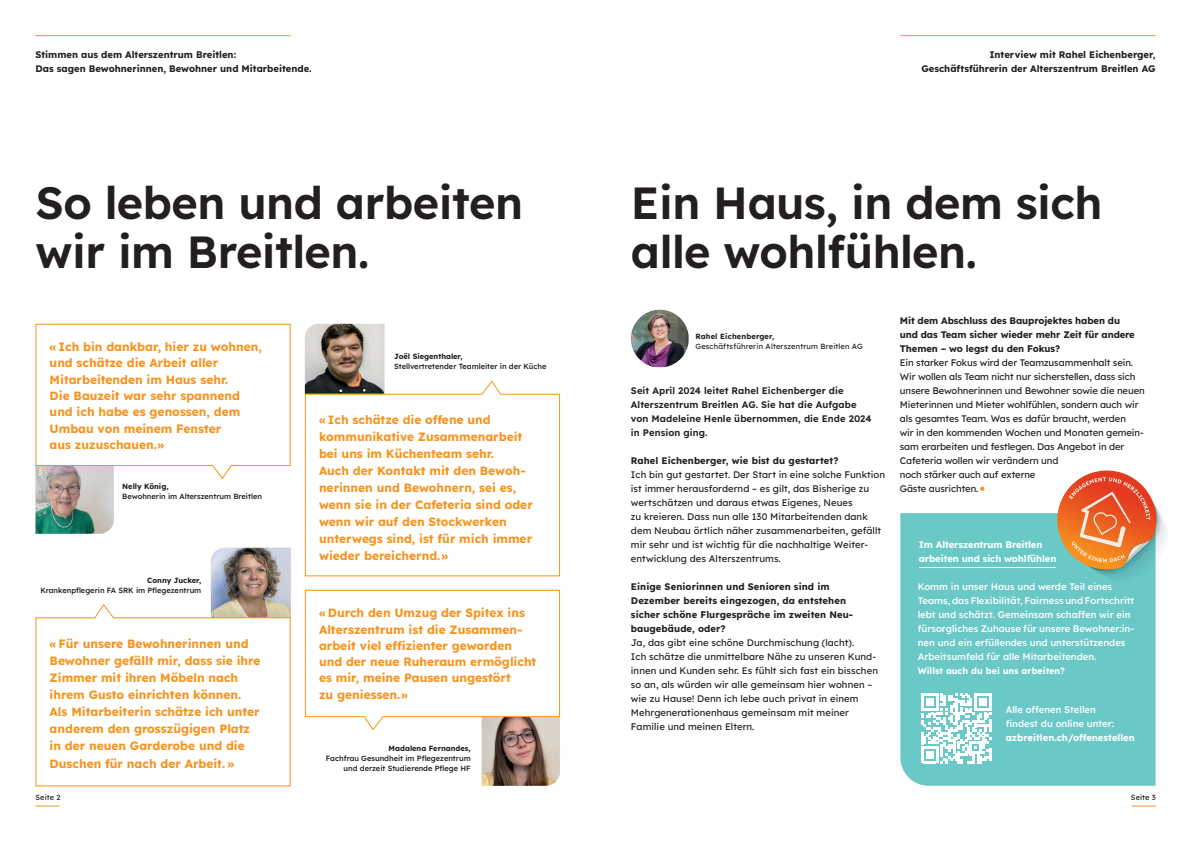
<style>
.page{position:relative;width:1191px;height:842px;background:#fff}
.page>*{position:absolute;margin:0;border:0;box-sizing:border-box;transform-origin:0 0}
.t1{font:600 45px/49px "Lexend";letter-spacing:-.01em;color:#231f20}
.t2{font:700 12px/17px "Lexend";color:#f7931d}
.t3{font:9.5px/14px "Lexend";letter-spacing:.005em;color:#231f20}
.t4{font:700 9.5px/14px "Lexend";color:#231f20}
.t5{font:500 9.5px/14px "Lexend";color:#fff}
.t6{font:600 9.5px/14px "Lexend";letter-spacing:.005em;color:#231f20}
.t7{font:700 9.5px/14px "Lexend";letter-spacing:-.01em;color:#fff}
.t8{font:700 9px "Lexend";color:#fff}
.t9{font:500 7.5px/10px "Lexend";color:#231f20;text-align:right}
.t10{font:700 7.5px "Lexend";color:#231f20}
.t11{font:7.5px "Lexend";letter-spacing:.02em;color:#231f20}
.t12{font:700 7.5px "Lexend";letter-spacing:.02em;color:#231f20}
.s1{font-size:15px;color:#f7931d}
</style>
<div class="page">
<svg style="left:35px;top:805px;width:24px;height:1px"></svg>
<svg style="left:1131px;top:805px;width:24px;height:1px"></svg>
<img style="left:481px;top:731px;width:79px;height:55px">
<img style="left:305px;top:324px;width:79px;height:56px">
<img style="left:211px;top:548px;width:80px;height:55px">
<img style="left:35px;top:480px;width:79px;height:54px">
<svg style="left:35px;top:323px;width:256px;height:157px"></svg>
<svg style="left:304px;top:589px;width:256px;height:142px"></svg>
<svg style="left:304px;top:380px;width:256px;height:197px"></svg>
<svg style="left:35px;top:603px;width:256px;height:184px"></svg>
<hr style="left:35px;top:35px;width:256px;height:1px;background:#f7931d">
<div style="left:900px;top:513px;width:255px;height:273px;background:#6ac8c7"></div>
<hr style="left:900px;top:35px;width:255px;height:1px;background:#f7931d">
<img style="left:631px;top:310px;width:57px;height:57px">
<hr style="left:919px;top:567px;width:137px;height:1px;background:#fff">
<svg style="left:921px;top:693px;width:70px;height:70px"></svg>
<svg style="left:1042px;top:470px;width:124px;height:129px"></svg>
<p class="t4" style="left:35px;top:47px;width:278px">Stimmen aus dem Alterszentrum Breitlen:<br>Das sagen Bewohnerinnen, Bewohner und Mitarbeitende.</p>
<h1 class="t1" style="left:35px;top:175px;width:489px">So leben und arbeiten wir im Breitlen.</h1>
<p class="t2" style="left:50px;top:338px;width:214px;line-height:16.3px">« Ich bin dankbar, hier zu wohnen, und schätze die Arbeit aller<br>Mitarbeitenden im Haus sehr.<br>Die Bauzeit war sehr spannend und ich habe es genossen, dem<br>Umbau von meinem Fenster<br>aus zuzuschauen.»</p>
<p class="t10" style="left:122px;top:480px;width:48px">Nelly König,</p>
<p class="t9" style="left:122px;top:491px;width:141px">Bewohnerin im Alterszentrum Breitlen</p>
<p class="t10" style="left:147px;top:575px;width:56px">Conny Jucker,</p>
<p class="t9" style="left:40px;top:585px;width:162px">Krankenpflegerin FA SRK im Pflegezentrum</p>
<p class="t2" style="left:50px;top:635px;width:212px">« Für unsere Bewohnerinnen und<br>Bewohner gefällt mir, dass sie ihre<br>Zimmer mit ihren Möbeln nach ihrem Gusto einrichten können.<br>Als Mitarbeiterin schätze ich unter anderem den grosszügigen Platz in der neuen Garderobe und die<br>Duschen für nach der Arbeit. »</p>
<p class="t11" style="left:35px;top:792px;width:27px">Seite 2</p>
<p class="t10" style="left:394px;top:351px;width:70px">Joël Siegenthaler,</p>
<p class="t9" style="left:394px;top:361px;width:154px">Stellvertretender Teamleiter in der Küche</p>
<p class="t2" style="left:319px;top:410px;width:215px">« Ich schätze die offene und kommunikative Zusammenarbeit bei uns im Küchenteam sehr.<br>Auch der Kontakt mit den Bewoh&shy;nerinnen und Bewohnern, sei es, wenn sie in der Cafeteria sind oder wenn wir auf den Stockwerken unterwegs sind, ist für mich immer wieder bereichernd.»</p>
<p class="t2" style="left:319px;top:604px;width:219px;line-height:16.3px">« Durch den Umzug der Spitex ins<br>Alterszentrum ist die Zusammen&shy;arbeit viel effizienter geworden und der neue Ruheraum ermöglicht es mir, meine Pausen ungestört<br>zu geniessen.»</p>
<p class="t10" style="left:389px;top:743px;width:84px">Madalena Fernandes,</p>
<p class="t9" style="left:326px;top:753px;width:146px">Fachfrau Gesundheit im Pflegezentrum und derzeit Studierende Pflege HF</p>
<p class="t4" style="left:921px;top:47px;width:236px;text-align:right">Interview mit Rahel Eichenberger,<br>Geschäftsführerin der Alterszentrum Breitlen AG</p>
<h1 class="t1" style="left:631px;top:175px;width:473px">Ein Haus, in dem sich alle wohlfühlen.</h1>
<p class="t12" style="left:695px;top:330px;width:80px">Rahel Eichenberger,</p>
<p class="t11" style="left:695px;top:340px;width:169px">Geschäftsführerin Alterszentrum Breitlen AG</p>
<p class="t6" style="left:631px;top:383px;width:242px">Seit April 2024 leitet Rahel Eichenberger die Alterszentrum Breitlen AG. Sie hat die Aufgabe von Madeleine Henle übernommen, die Ende 2024 in Pension ging.</p>
<p class="t4" style="left:631px;top:453px;width:209px">Rahel Eichenberger, wie bist du gestartet?</p>
<p class="t3" style="left:631px;top:467px;width:256px">Ich bin gut gestartet. Der Start in eine solche Funktion ist immer herausfordernd – es gilt, das Bisherige zu wertschätzen und daraus etwas Eigenes, Neues<br>zu kreieren. Dass nun alle 130 Mitarbeitenden dank dem Neubau örtlich näher zusammenarbeiten, gefällt mir sehr und ist wichtig für die nachhaltige Weiter&shy;entwicklung des Alterszentrums.</p>
<p class="t4" style="left:631px;top:579px;width:224px">Einige Seniorinnen und Senioren sind im Dezember bereits eingezogen, da entstehen sicher schöne Flurgespräche im zweiten Neu&shy;baugebäude, oder?</p>
<p class="t3" style="left:631px;top:635px;width:248px">Ja, das gibt eine schöne Durchmischung (lacht).<br>Ich schätze die unmittelbare Nähe zu unseren Kund&shy;innen und Kunden sehr. Es fühlt sich fast ein bisschen so an, als würden wir alle gemeinsam hier wohnen – wie zu Hause! Denn ich lebe auch privat in einem Mehrgenerationenhaus gemeinsam mit meiner Familie und meinen Eltern.</p>
<p class="t4" style="left:899px;top:313px;width:236px">Mit dem Abschluss des Bauprojektes haben du und das Team sicher wieder mehr Zeit für andere<br>Themen – wo legst du den Fokus?</p>
<p class="t3" style="left:899px;top:355px;width:246px">Ein starker Fokus wird der Teamzusammenhalt sein.<br>Wir wollen als Team nicht nur sicherstellen, dass sich unsere Bewohnerinnen und Bewohner sowie die neuen Mieterinnen und Mieter wohlfühlen, sondern auch wir als gesamtes Team. Was es dafür braucht, werden<br>wir in den kommenden Wochen und Monaten gemein&shy;sam erarbeiten und festlegen. Das Angebot in der Cafeteria wollen wir verändern und<br>noch stärker auch auf externe<br>Gäste ausrichten. <span class="s1">•</span></p>
<p class="t7" style="left:918px;top:537px;width:139px">Im Alterszentrum Breitlen arbeiten und sich wohlfühlen</p>
<p class="t5" style="left:917px;top:579px;width:218px">Komm in unser Haus und werde Teil eines Teams, das Flexibilität, Fairness und Fortschritt lebt und schätzt. Gemeinsam schaffen wir ein fürsorgliches Zuhause für unsere Bewohner:in&shy;nen und ein erfüllendes und unterstützendes Arbeitsumfeld für alle Mitarbeitenden.</p>
<p class="t8" style="left:917px;top:663px;width:149px">Willst auch du bei uns arbeiten?</p>
<p class="t5" style="left:1005px;top:702px;width:110px">Alle offenen Stellen findest du online unter:</p>
<p class="t7" style="left:1005px;top:730px;width:131px">azbreitlen.ch/offenestellen</p>
<p class="t11" style="left:1130px;top:792px;width:26px">Seite 3</p>
</div>
